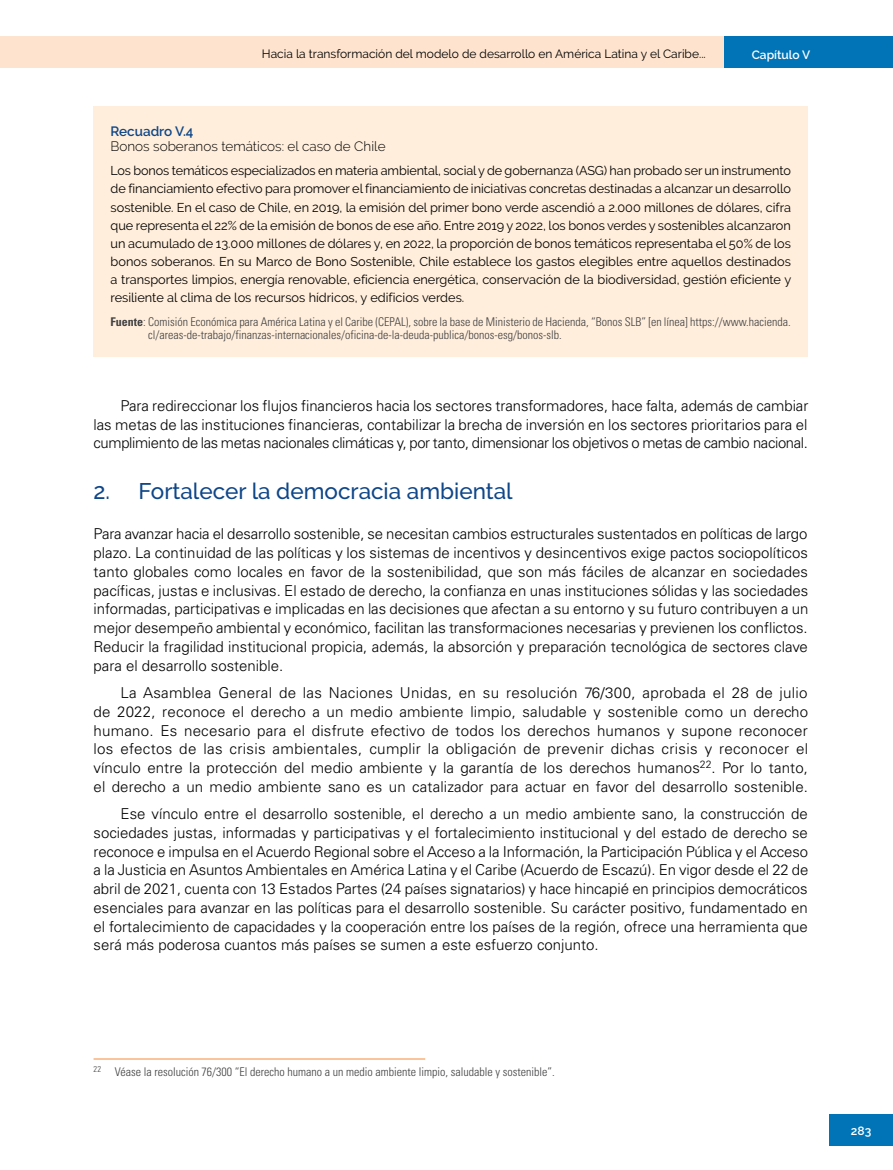
<style>
.page{position:relative;width:893px;height:1170px;background:#fff}
.page>*{position:absolute;margin:0;border:0;box-sizing:border-box;transform-origin:0 0}
.t1{font:500 22.5px "Raleway";color:#0e4688}
.t2{font:300 15px/18.8px "Univers LT Std";color:#000;text-align:justify}
.t3{font:300 13.5px "Raleway";color:#000}
.t4{font:600 13.5px "Raleway";color:#0e4688}
.t5{font:12.75px/18px "Raleway";color:#000;text-align:justify}
.t6{font:300 condensed 12px/13.5px "Univers LT Std";color:#414042}
.t7{font:12px "Raleway";color:#000}
.t8{font:600 12px "Raleway";color:#fff}
.s1{font-weight:700}
</style>
<div class="page">
<div style="left:724px;top:36px;width:169px;height:32px;background:#0074b6"></div>
<div style="left:0;top:36px;width:724px;height:32px;background:#fee4ce"></div>
<div style="left:829px;top:1114px;width:64px;height:32px;background:#0074b6"></div>
<div style="left:94px;top:106px;width:714px;height:250px;background:#ffeedb"></div>
<hr style="left:94px;top:1058px;width:331px;height:1px;background:#f68c38">
<p class="t7" style="left:262px;top:46px;width:445px">Hacia la transformación del modelo de desarrollo en América Latina y el Caribe...</p>
<p class="t8" style="left:752px;top:47px;width:60px">Capítulo V</p>
<p class="t4" style="left:111px;top:123px;width:85px">Recuadro V.4</p>
<p class="t3" style="left:111px;top:138px;width:276px">Bonos soberanos temáticos: el caso de Chile</p>
<p class="t5" style="left:111px;top:162px;width:682px">Los bonos temáticos especializados en materia ambiental, social y de gobernanza (ASG) han probado ser un instrumento de financiamiento efectivo para promover el financiamiento de iniciativas concretas destinadas a alcanzar un desarrollo sostenible. En el caso de Chile, en 2019, la emisión del primer bono verde ascendió a 2.000 millones de dólares, cifra que representa el 22% de la emisión de bonos de ese año. Entre 2019 y 2022, los bonos verdes y sostenibles alcanzaron un acumulado de 13.000 millones de dólares y, en 2022, la proporción de bonos temáticos representaba el 50% de los bonos soberanos. En su Marco de Bono Sostenible, Chile establece los gastos elegibles entre aquellos destinados a transportes limpios, energía renovable, eficiencia energética, conservación de la biodiversidad, gestión eficiente y resiliente al clima de los recursos hídricos, y edificios verdes.</p>
<p class="t6" style="left:148px;top:315px;width:644px;text-indent:-38px"><span class="s1">Fuente</span>: Comisión Económica para América Latina y el Caribe (CEPAL), sobre la base de Ministerio de Hacienda, “Bonos SLB” [en línea] https://www.hacienda. cl/areas-de-trabajo/finanzas-internacionales/oficina-de-la-deuda-publica/bonos-esg/bonos-slb.</p>
<p class="t2" style="left:94px;top:396px;width:716px;text-indent:27px">Para redireccionar los flujos financieros hacia los sectores transformadores, hace falta, además de cambiar las metas de las instituciones financieras, contabilizar la brecha de inversión en los sectores prioritarios para el cumplimiento de las metas nacionales climáticas y, por tanto, dimensionar los objetivos o metas de cambio nacional.</p>
<h1 class="t1" style="left:94px;top:478px;width:421px">2. Fortalecer la democracia ambiental</h1>
<p class="t2" style="left:94px;top:524px;width:716px">Para avanzar hacia el desarrollo sostenible, se necesitan cambios estructurales sustentados en políticas de largo plazo. La continuidad de las políticas y los sistemas de incentivos y desincentivos exige pactos sociopolíticos tanto globales como locales en favor de la sostenibilidad, que son más fáciles de alcanzar en sociedades pacíficas, justas e inclusivas. El estado de derecho, la confianza en unas instituciones sólidas y las sociedades informadas, participativas e implicadas en las decisiones que afectan a su entorno y su futuro contribuyen a un mejor desempeño ambiental y económico, facilitan las transformaciones necesarias y previenen los conflictos.<br>Reducir la fragilidad institucional propicia, además, la absorción y preparación tecnológica de sectores clave para el desarrollo sostenible.</p>
<p class="t2" style="left:94px;top:683px;width:716px;text-indent:27px">La Asamblea General de las Naciones Unidas, en su resolución 76/300, aprobada el 28 de julio de 2022, reconoce el derecho a un medio ambiente limpio, saludable y sostenible como un derecho humano. Es necesario para el disfrute efectivo de todos los derechos humanos y supone reconocer los efectos de las crisis ambientales, cumplir la obligación de prevenir dichas crisis y reconocer el vínculo entre la protección del medio ambiente y la garantía de los derechos humanos<sup>22</sup>. Por lo tanto, el derecho a un medio ambiente sano es un catalizador para actuar en favor del desarrollo sostenible.</p>
<p class="t2" style="left:94px;top:804px;width:716px;text-indent:27px">Ese vínculo entre el desarrollo sostenible, el derecho a un medio ambiente sano, la construcción de sociedades justas, informadas y participativas y el fortalecimiento institucional y del estado de derecho se reconoce e impulsa en el Acuerdo Regional sobre el Acceso a la Información, la Participación Pública y el Acceso a la Justicia en Asuntos Ambientales en América Latina y el Caribe (Acuerdo de Escazú). En vigor desde el 22 de abril de 2021, cuenta con 13 Estados Partes (24 países signatarios) y hace hincapié en principios democráticos esenciales para avanzar en las políticas para el desarrollo sostenible. Su carácter positivo, fundamentado en el fortalecimiento de capacidades y la cooperación entre los países de la región, ofrece una herramienta que será más poderosa cuantos más países se sumen a este esfuerzo conjunto.</p>
<p class="t6" style="left:94px;top:1065px;width:463px"><sup>22</sup> Véase la resolución 76/300 “El derecho humano a un medio ambiente limpio, saludable y sostenible”.</p>
<p class="t8" style="left:851px;top:1123px;width:22px">283</p>
</div>
